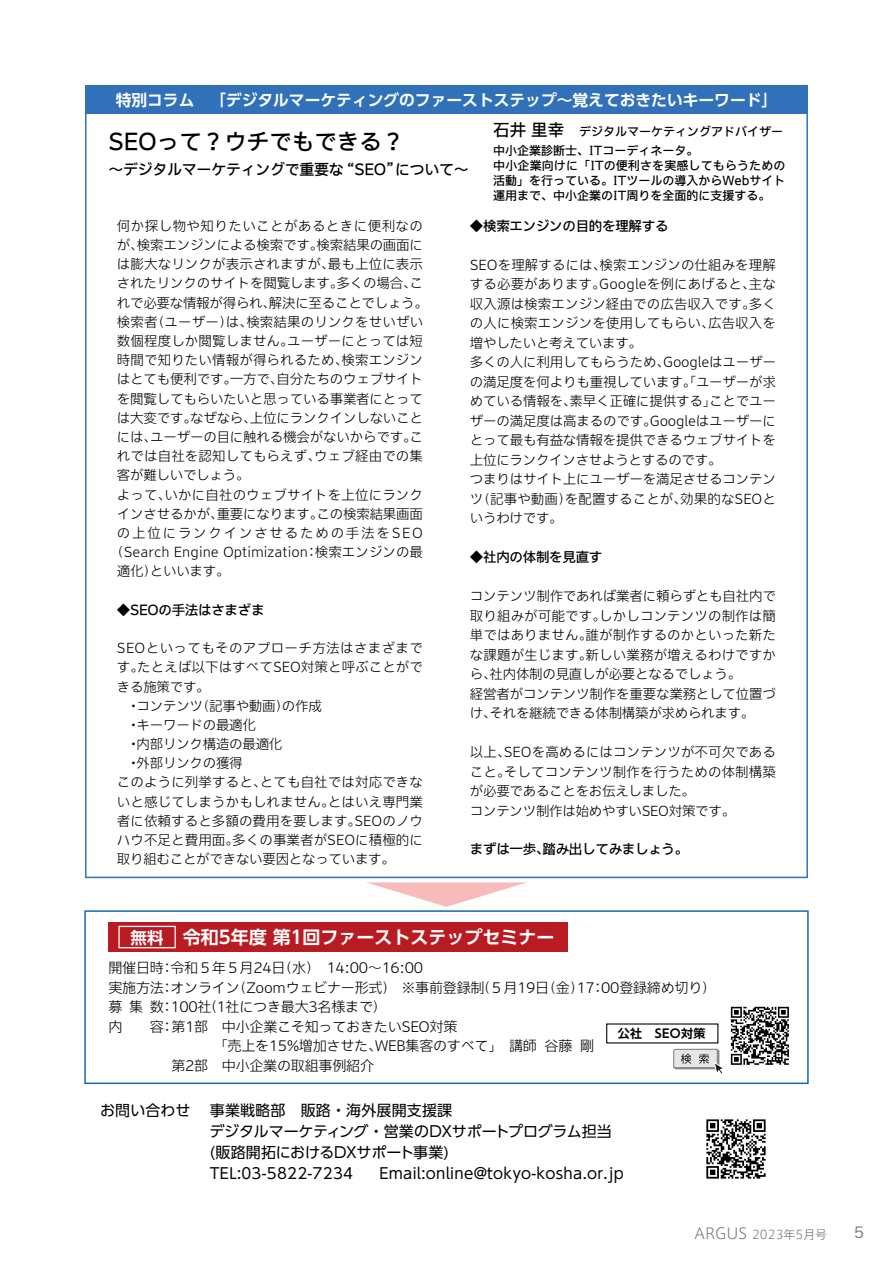
<style>
.page{position:relative;width:893px;height:1263px;background:#fff}
.page>*{position:absolute;margin:0;border:0;box-sizing:border-box;transform-origin:0 0}
.t1{font:500 22.5px "Iwa UCDA Goth Std";color:#000}
.t2{font:700 18px "UD Shin Go Pro De";color:#fff}
.t3{font:700 15.75px "UD Shin Go Pro De";color:#fff}
.t4{font:15px/21px "UD Shin Go Pro";letter-spacing:.01em;color:#000}
.t5{font:500 15px "Iwa UCDA Goth Std";letter-spacing:-.02em;color:#000}
.t6{font:15px "Hira Kaku Pro W3";color:#727171}
.t7{font:300 14.1px/19.5px "Iwa UCDA Goth Std";letter-spacing:-.02em;color:#000}
.t8{font:300 13.5px/19.5px "Iwa UCDA Goth Std";color:#000}
.t9{font:500 13.5px "Iwa UCDA Goth Std";letter-spacing:-.02em;color:#000}
.t10{font:300 13.5px "Iwa UCDA Goth Std";letter-spacing:-.02em;color:#000}
.t11{font:300 13.5px "Iwa UCDA Goth Std";letter-spacing:.03em;color:#000}
.t12{font:300 13.5px "Iwa UCDA Goth Std";letter-spacing:.13em;color:#000}
.t13{font:500 12px/15px "Iwa UCDA Goth Std";color:#000}
.t14{font:12px "Axis Basic Std N L";color:#727171}
.t15{font:700 12px "UD Shin Go Pro De";letter-spacing:.025em;color:#000}
.s1{font-size:16.5px}
.s2{font-size:15px}
</style>
<div class="page">
<svg style="left:85px;top:114px;width:723px;height:764px"></svg>
<div style="left:85px;top:85px;width:723px;height:29px;background:#3071b9"></div>
<svg style="left:366px;top:882px;width:161px;height:25px"></svg>
<div style="left:108px;top:922px;width:460px;height:30px;background:#b81c22"></div>
<div style="left:118px;top:926px;width:58px;height:22px;border:1px solid #fff"></div>
<div style="left:84px;top:910px;width:725px;height:174px;border:2px solid #136ab2"></div>
<div style="left:673px;top:1049px;width:46px;height:20px;border:2px solid #8a8a8a;border-radius:2px"></div>
<div style="left:674px;top:1049px;width:43px;height:18px;background:#e6e6e7"></div>
<div style="left:673px;top:1049px;width:45px;height:19px;border:1px solid #8a8a8a"></div>
<svg style="left:681px;top:1054px;width:10px;height:10px"></svg>
<svg style="left:699px;top:1054px;width:24px;height:20px"></svg>
<svg style="left:731px;top:1007px;width:58px;height:58px"></svg>
<img style="left:706px;top:1119px;width:60px;height:60px">
<p class="t3" style="left:116px;top:87px;width:663px">特別コラム　「デジタルマーケティングのファーストステップ～覚えておきたいキーワード」</p>
<h1 class="t1" style="left:108px;top:125px;width:297px">SEOって？ウチでもできる？</h1>
<p class="t5" style="left:108px;top:158px;width:362px">～デジタルマーケティングで重要な“SEO”について～</p>
<p class="t13" style="left:493px;top:121px;width:291px;line-height:19.5px"><span class="s1">石井 里幸</span> デジタルマーケティングアドバイザー中小企業診断士、ITコーディネータ。</p>
<p class="t13" style="left:493px;top:157px;width:294px;text-align:justify">中小企業向けに「ITの便利さを実感してもらうための活動」を行っている。ITツールの導入からWebサイト運用まで、中小企業のIT周りを全面的に支援する。</p>
<p class="t9" style="left:470px;top:216px;width:200px">◆検索エンジンの目的を理解する</p>
<p class="t8" style="left:470px;top:254px;width:308px">SEOを理解するには、検索エンジンの仕組みを理解する必要があります。Googleを例にあげると、主な収入源は検索エンジン経由での広告収入です。多くの人に検索エンジンを使用してもらい、広告収入を増やしたいと考えています。<br>多くの人に利用してもらうため、Googleはユーザーの満足度を何よりも重視しています。「ユーザーが求めている情報を、素早く正確に提供する」ことでユーザーの満足度は高まるのです。Googleはユーザーにとって最も有益な情報を提供できるウェブサイトを上位にランクインさせようとするのです。<br>つまりはサイト上にユーザーを満足させるコンテンツ（記事や動画）を配置することが、効果的なSEOというわけです。</p>
<p class="t9" style="left:470px;top:547px;width:134px">◆社内の体制を見直す</p>
<p class="t8" style="left:470px;top:586px;width:308px">コンテンツ制作であれば業者に頼らずとも自社内で取り組みが可能です。しかしコンテンツの制作は簡単ではありません。誰が制作するのかといった新たな課題が生じます。新しい業務が増えるわけですから、社内体制の見直しが必要となるでしょう。<br>経営者がコンテンツ制作を重要な業務として位置づけ、それを継続できる体制構築が求められます。</p>
<p class="t8" style="left:470px;top:742px;width:308px">以上、SEOを高めるにはコンテンツが不可欠であること。そしてコンテンツ制作を行うための体制構築が必要であることをお伝えしました。<br>コンテンツ制作は始めやすいSEO対策です。</p>
<p class="t9" style="left:470px;top:839px;width:220px">まずは一歩、踏み出してみましょう。</p>
<p class="t11" style="left:117px;top:216px;width:308px">何か探し物や知りたいことがあるときに便利なの</p>
<p class="t8" style="left:117px;top:234px;width:308px">が、検索エンジンによる検索です。検索結果の画面に</p>
<p class="t8" style="left:117px;top:253px;width:308px">は膨大なリンクが表示されますが、最も上位に表示</p>
<p class="t8" style="left:117px;top:273px;width:308px">されたリンクのサイトを閲覧します。多くの場合、こ</p>
<p class="t10" style="left:117px;top:293px;width:313px">れで必要な情報が得られ、解決に至ることでしょう。</p>
<p class="t8" style="left:117px;top:311px;width:308px">検索者（ユーザー）は、検索結果のリンクをせいぜい</p>
<p class="t8" style="left:117px;top:330px;width:308px">数個程度しか閲覧しません。ユーザーにとっては短</p>
<p class="t8" style="left:117px;top:349px;width:308px">時間で知りたい情報が得られるため、検索エンジン</p>
<p class="t8" style="left:117px;top:369px;width:308px">はとても便利です。一方で、自分たちのウェブサイト</p>
<p class="t8" style="left:117px;top:388px;width:308px">を閲覧してもらいたいと思っている事業者にとって</p>
<p class="t8" style="left:117px;top:407px;width:308px">は大変です。なぜなら、上位にランクインしないこと</p>
<p class="t8" style="left:117px;top:426px;width:308px">には、ユーザーの目に触れる機会がないからです。こ</p>
<p class="t8" style="left:117px;top:445px;width:308px">れでは自社を認知してもらえず、ウェブ経由での集</p>
<p class="t10" style="left:117px;top:466px;width:134px">客が難しいでしょう。</p>
<p class="t8" style="left:117px;top:484px;width:308px">よって、いかに自社のウェブサイトを上位にランク</p>
<p class="t8" style="left:117px;top:503px;width:308px">インさせるかが、重要になります。この検索結果画面</p>
<p class="t12" style="left:117px;top:523px;width:308px">の上位にランクインさせるための手法をSEO</p>
<p class="t8" style="left:110px;top:541px;width:314px">（Search Engine Optimization：検索エンジンの最</p>
<p class="t8" style="left:117px;top:561px;width:114px">適化）といいます。</p>
<p class="t9" style="left:117px;top:600px;width:149px">◆SEOの手法はさまざま</p>
<p class="t8" style="left:117px;top:638px;width:308px">SEOといってもそのアプローチ方法はさまざまです。たとえば以下はすべてSEO対策と呼ぶことができる施策です。<br>　・コンテンツ（記事や動画）の作成<br>　・キーワードの最適化<br>　・内部リンク構造の最適化<br>　・外部リンクの獲得<br>このように列挙すると、とても自社では対応できないと感じてしまうかもしれません。とはいえ専門業者に依頼すると多額の費用を要します。SEOのノウハウ不足と費用面。多くの事業者がSEOに積極的に取り組むことができない要因となっています。</p>
<h2 class="t2" style="left:131px;top:923px;width:425px"><span class="s1">無料</span> 令和5年度 第1回ファーストステップセミナー</h2>
<p class="t7" style="left:108px;top:957px;width:601px">開催日時：令和５年５月24日（水）　14:00～16:00<br>実施方法：オンライン（Zoomウェビナー形式)　※事前登録制(５月19日（金）17：00登録締め切り)募 集 数：100社(1社につき最大3名様まで)<br>内</p>
<p class="t7" style="left:171px;top:1016px;width:424px">第1部　中小企業こそ知っておきたいSEO対策<br>　　　 「売上を15%増加させた、WEB集客のすべて」　講師 谷藤 剛第2部　中小企業の取組事例紹介</p>
<p class="t7" style="left:150px;top:1016px;width:26px">容：</p>
<p class="t15" style="left:618px;top:1024px;width:89px">公社　SEO対策</p>
<p class="t4" style="left:100px;top:1099px;width:92px">お問い合わせ</p>
<p class="t4" style="left:210px;top:1099px;width:404px">事業戦略部　販路・海外展開支援課　<br>デジタルマーケティング・営業のDXサポートプログラム担当(販路開拓におけるDXサポート事業)<br>TEL:03-5822-7234</p>
<p class="t4" style="left:379px;top:1162px;width:246px">Email:online@tokyo-kosha.or.jp</p>
<p class="t14" style="left:694px;top:1225px;width:134px"><span class="s2">ARGUS</span> 2023年5月号</p>
<p class="t6" style="left:854px;top:1219px;width:11px">5</p>
</div>
